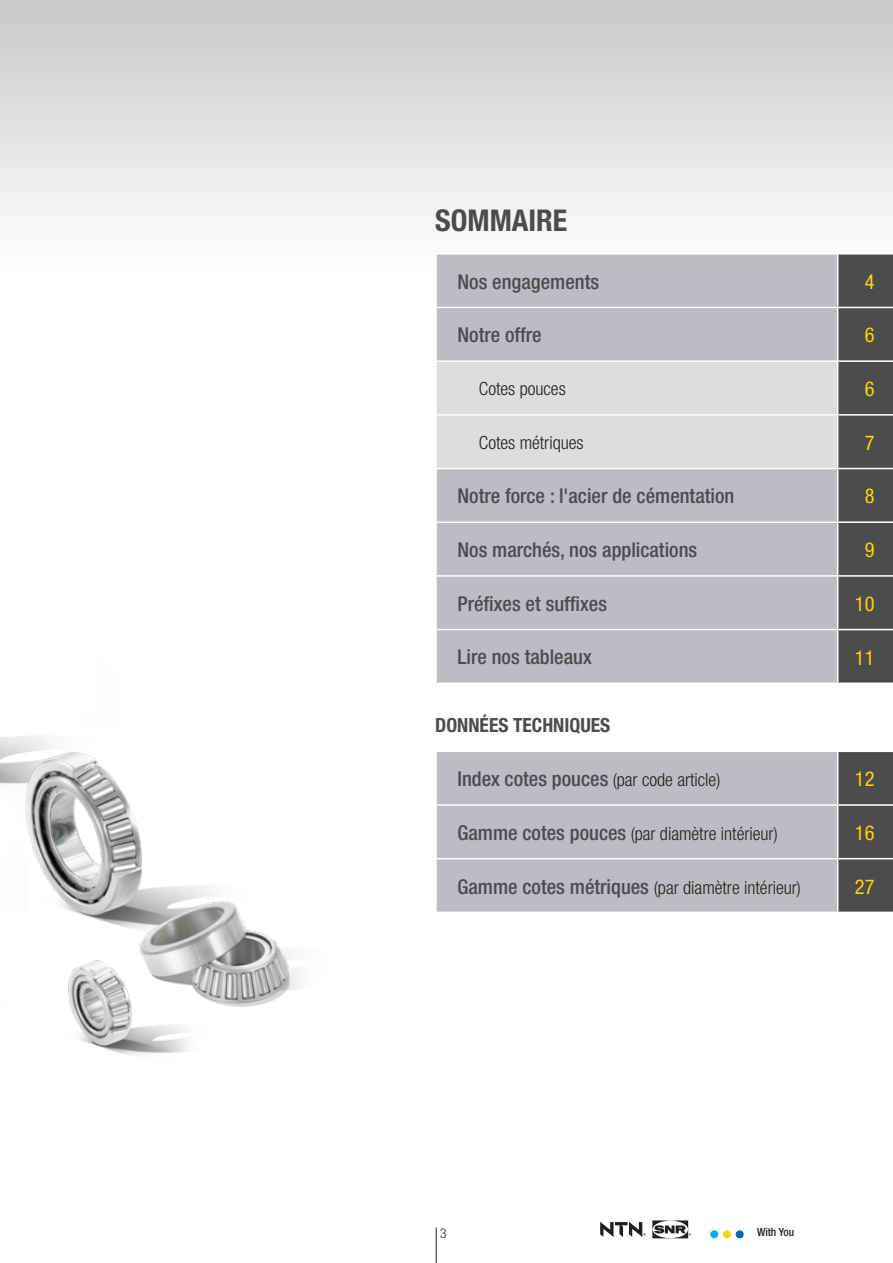
<style>
.page{position:relative;width:893px;height:1263px;background:#fff}
.page>*{position:absolute;margin:0;border:0;box-sizing:border-box;transform-origin:0 0}
.t1{font:700 condensed 30px "Helvetica Neue LT Std";color:#4b4c4d}
.t2{font:500 condensed 20.4px "Helvetica Neue";color:#4b4c4d}
.t3{font:condensed 20.4px "Helvetica Neue";color:#fed304}
.t4{font:700 condensed 19.5px "Helvetica Neue LT Std";color:#4b4c4d}
.t5{font:300 condensed 18.15px "Helvetica Neue";color:#231f20}
.t6{font:300 condensed 13.5px "Helvetica Neue";color:#231f20}
.t7{font:500 condensed 11.25px "Helvetica Neue";color:#231f20}
.s1{font-weight:300;font-size:18.15px;color:#231f20}
.s2{font-weight:500;font-size:20.4px;color:#4b4c4d}
</style>
<div class="page">
<svg style="left:600px;top:1222px;width:46px;height:15px"></svg>
<svg style="left:652px;top:1220px;width:39px;height:18px"></svg>
<div style="left:710px;top:1230px;width:8px;height:8px;background:#00aeef;border-radius:50%"></div>
<div style="left:736px;top:1230px;width:8px;height:8px;background:#0166b3;border-radius:50%"></div>
<div style="left:723px;top:1230px;width:8px;height:8px;background:#fed304;border-radius:50%"></div>
<hr style="left:436px;top:1227px;width:1px;height:36px;background:#231f20">
<div style="left:0;top:0;width:893px;height:291px;background:linear-gradient(to bottom,#c8c8c8,#fff)"></div>
<div style="left:669px;top:752px;width:168px;height:160px;background:#bcbdc0"></div>
<svg style="left:437px;top:255px;width:456px;height:427px;background:#b7b8ba"></svg>
<div style="left:838px;top:751px;width:55px;height:54px;background:#4b4c4d"></div>
<div style="left:838px;top:806px;width:55px;height:106px;background:#4b4c4d"></div>
<hr style="left:838px;top:253px;width:55px;height:2px;background:#fff">
<hr style="left:838px;top:307px;width:55px;height:1px;background:#fff">
<hr style="left:838px;top:414px;width:55px;height:2px;background:#fff">
<hr style="left:838px;top:468px;width:55px;height:1px;background:#fff">
<hr style="left:838px;top:521px;width:55px;height:2px;background:#fff">
<hr style="left:838px;top:575px;width:55px;height:2px;background:#fff">
<hr style="left:838px;top:629px;width:55px;height:1px;background:#fff">
<hr style="left:838px;top:804px;width:55px;height:2px;background:#fff">
<hr style="left:838px;top:858px;width:55px;height:1px;background:#fff">
<hr style="left:838px;top:360px;width:55px;height:2px;background:#fff">
<hr style="left:838px;top:750px;width:55px;height:2px;background:#fff">
<hr style="left:837px;top:308px;width:1px;height:52px;background:#fff">
<hr style="left:435px;top:360px;width:403px;height:2px;background:#fff">
<hr style="left:837px;top:362px;width:1px;height:52px;background:#fff">
<hr style="left:435px;top:414px;width:403px;height:2px;background:#fff">
<hr style="left:837px;top:416px;width:1px;height:52px;background:#fff">
<hr style="left:435px;top:804px;width:403px;height:2px;background:#fff">
<hr style="left:435px;top:858px;width:403px;height:1px;background:#fff">
<hr style="left:435px;top:253px;width:403px;height:2px;background:#fff">
<hr style="left:435px;top:255px;width:2px;height:52px;background:#fff">
<hr style="left:837px;top:255px;width:1px;height:52px;background:#fff">
<hr style="left:435px;top:307px;width:403px;height:1px;background:#fff">
<hr style="left:435px;top:468px;width:403px;height:1px;background:#fff">
<hr style="left:837px;top:469px;width:1px;height:52px;background:#fff">
<hr style="left:435px;top:521px;width:403px;height:2px;background:#fff">
<hr style="left:837px;top:523px;width:1px;height:52px;background:#fff">
<hr style="left:435px;top:575px;width:403px;height:2px;background:#fff">
<hr style="left:837px;top:577px;width:1px;height:52px;background:#fff">
<hr style="left:435px;top:629px;width:403px;height:1px;background:#fff">
<hr style="left:837px;top:630px;width:1px;height:52px;background:#fff">
<img style="left:0;top:475px;width:669px;height:580px">
<h1 class="t1" style="left:435px;top:202px;width:134px">SOMMAIRE</h1>
<p class="t2" style="left:457px;top:269px;width:143px">Nos engagements</p>
<p class="t3" style="left:865px;top:270px;width:11px">4</p>
<p class="t2" style="left:457px;top:323px;width:86px">Notre offre</p>
<p class="t3" style="left:865px;top:323px;width:11px">6</p>
<p class="t5" style="left:479px;top:378px;width:88px">Cotes pouces</p>
<p class="t3" style="left:865px;top:377px;width:11px">6</p>
<p class="t5" style="left:479px;top:432px;width:106px">Cotes métriques</p>
<p class="t3" style="left:865px;top:431px;width:11px">7</p>
<p class="t2" style="left:457px;top:484px;width:278px">Notre force : l'acier de cémentation</p>
<p class="t3" style="left:865px;top:484px;width:11px">8</p>
<p class="t2" style="left:457px;top:538px;width:241px">Nos marchés, nos applications</p>
<p class="t3" style="left:865px;top:538px;width:11px">9</p>
<p class="t2" style="left:457px;top:591px;width:151px">Préfixes et suffixes</p>
<p class="t3" style="left:855px;top:592px;width:21px">10</p>
<p class="t2" style="left:457px;top:645px;width:136px">Lire nos tableaux</p>
<p class="t3" style="left:855px;top:645px;width:21px">11</p>
<p class="t4" style="left:435px;top:713px;width:177px">DONNÉES TECHNIQUES</p>
<p class="t2" style="left:457px;top:767px;width:264px">Index cotes pouces <span class="s1">(par code article)</span></p>
<p class="t3" style="left:855px;top:767px;width:21px">12</p>
<p class="t5" style="left:457px;top:823px;width:322px"><span class="s2">Gamme cotes pouces</span> (par diamètre intérieur)</p>
<p class="t3" style="left:855px;top:821px;width:21px">16</p>
<p class="t5" style="left:457px;top:877px;width:345px"><span class="s2">Gamme cotes métriques</span> (par diamètre intérieur)</p>
<p class="t3" style="left:855px;top:874px;width:21px">27</p>
<p class="t6" style="left:440px;top:1226px;width:8px">3</p>
<p class="t7" style="left:757px;top:1225px;width:39px">With You</p>
</div>
